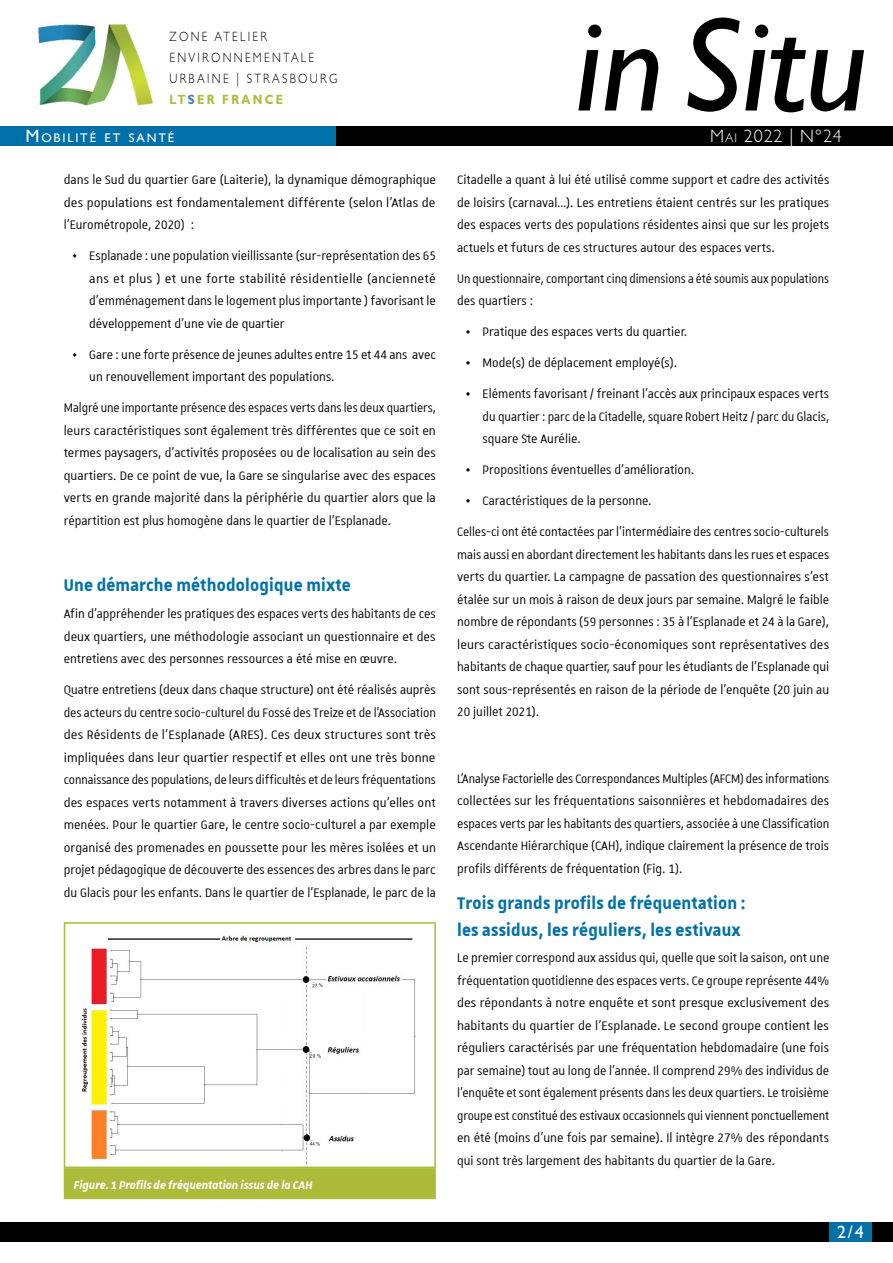
<style>
.page{position:relative;width:893px;height:1263px;background:#fff}
.page>*{position:absolute;margin:0;border:0;box-sizing:border-box;transform-origin:0 0}
.t1{font:italic 134.55px "Gill Sans Std";color:#000}
.t2{font:700 22.5px/27px "Unistra A";letter-spacing:.01em;color:#0071a8;scale:.9 1}
.t3{font:300 18px "Gill Sans Std";letter-spacing:.05em;color:#fff}
.t4{font:18px "Gill Sans Std";color:#fff}
.t5{font:16.5px/22.5px "Unistra A";color:#000;text-align:justify;scale:.9 1}
.t6{font:16.5px/22.5px "Unistra A";color:#000;text-align:justify;scale:.88 1}
.t7{font:16.5px/22.5px "Unistra A";color:#000;scale:.85 1}
.t8{font:16.5px/22.5px "Unistra A";color:#000;text-align:justify;scale:.86 1}
.t9{font:16.5px/22.5px "Unistra A";color:#000;text-align:justify;scale:.91 1}
.t10{font:italic 700 15px "Unistra A";color:#fff;scale:.9 1}
.t11{font:300 13.5px/21px "Gill Sans Std";letter-spacing:.2em;color:#000;scale:.85 1}
.t12{font:12.6px "Gill Sans Std";letter-spacing:.145em;color:#fff}
.s1{font-style:inherit}
.s2{font-weight:700;color:#acbb3a}
.s3{font-weight:700;color:#4181b3}
.s4{font-size:18px}
.s5{font-size:12.6px}
</style>
<div class="page">
<img style="left:38px;top:23px;width:116px;height:83px">
<div style="left:0;top:126px;width:893px;height:19px;background:#000"></div>
<div style="left:0;top:126px;width:336px;height:19px;background:#0071a8"></div>
<div style="left:0;top:1222px;width:893px;height:20px;background:#000"></div>
<div style="left:829px;top:1222px;width:43px;height:20px;background:#0071a8"></div>
<img style="left:81px;top:935px;width:335px;height:230px">
<div style="left:64px;top:922px;width:372px;height:246px;border:2px solid #acbb3a"></div>
<div style="left:65px;top:1169px;width:370px;height:29px;background:#acbb3a"></div>
<div style="left:64px;top:1168px;width:372px;height:31px;border:2px solid #acbb3a"></div>
<p class="t11" style="left:169px;top:26px;width:199px">ZONE ATELIER<br>ENVIRONNEMENTALE<br>URBAINE <span class="s1">| STRASBOURG<br></span><span class="s2">LT</span><span class="s3">S</span><span class="s2">ER FRANCE</span></p>
<p class="t12" style="left:26px;top:130px;width:150px"><span class="s4">M</span>OBILITÉ ET SANTÉ</p>
<p class="t9" style="left:64px;top:168px;width:411px">dans le Sud du quartier Gare (Laiterie), la dynamique démographique des populations est fondamentalement différente (selon l’Atlas de l’Eurométropole, 2020) :</p>
<p class="t5" style="left:89px;top:244px;width:387px;text-indent:-17px">• Esplanade : une population vieillissante (sur-représentation des 65 ans et plus ) et une forte stabilité résidentielle (ancienneté d’emménagement dans le logement plus importante ) favorisant le développement d’une vie de quartier</p>
<p class="t5" style="left:89px;top:343px;width:387px;text-indent:-17px">• Gare : une forte présence de jeunes adultes entre 15 et 44 ans avec un renouvellement important des populations.</p>
<p class="t8" style="left:64px;top:396px;width:434px">Malgré une importante présence des espaces verts dans les deux quartiers, leurs caractéristiques sont également très différentes que ce soit en termes paysagers, d’activités proposées ou de localisation au sein des quartiers. De ce point de vue, la Gare se singularise avec des espaces verts en grande majorité dans la périphérie du quartier alors que la répartition est plus homogène dans le quartier de l’Esplanade.</p>
<h2 class="t2" style="left:64px;top:571px;width:320px">Une démarche méthodologique mixte</h2>
<p class="t5" style="left:64px;top:602px;width:415px">Afin d’appréhender les pratiques des espaces verts des habitants de ces deux quartiers, une méthodologie associant un questionnaire et des entretiens avec des personnes ressources a été mise en œuvre.</p>
<p class="t5" style="left:64px;top:678px;width:415px">Quatre entretiens (deux dans chaque structure) ont été réalisés auprès des acteurs du centre socio-culturel du Fossé des Treize et de l’Association des Résidents de l’Esplanade (ARES). Ces deux structures sont très impliquées dans leur quartier respectif et elles ont une très bonne connaissance des populations, de leurs difficultés et de leurs fréquentations des espaces verts notamment à travers diverses actions qu’elles ont menées. Pour le quartier Gare, le centre socio-culturel a par exemple organisé des promenades en poussette pour les mères isolées et un projet pédagogique de découverte des essences des arbres dans le parc du Glacis pour les enfants. Dans le quartier de l’Esplanade, le parc de la</p>
<p class="t10" style="left:74px;top:1177px;width:267px">Figure. 1 Profils de fréquentation issus de la CAH</p>
<h1 class="t1" style="left:575px;top:-12px;width:295px">in Situ</h1>
<p class="t3" style="left:710px;top:125px;width:133px">M<span class="s5">ai</span> 2022 | N°24</p>
<p class="t5" style="left:457px;top:168px;width:415px">Citadelle a quant à lui été utilisé comme support et cadre des activités de loisirs (carnaval…). Les entretiens étaient centrés sur les pratiques des espaces verts des populations résidentes ainsi que sur les projets actuels et futurs de ces structures autour des espaces verts.</p>
<p class="t7" style="left:457px;top:267px;width:439px">Un questionnaire, comportant cinq dimensions a été soumis aux populations des quartiers :</p>
<p class="t5" style="left:466px;top:320px;width:248px">• Pratique des espaces verts du quartier.</p>
<p class="t5" style="left:466px;top:351px;width:237px">• Mode(s) de déplacement employé(s).</p>
<p class="t5" style="left:483px;top:382px;width:387px;text-indent:-17px">• Eléments favorisant / freinant l’accès aux principaux espaces verts du quartier : parc de la Citadelle, square Robert Heitz / parc du Glacis, square Ste Aurélie.</p>
<p class="t5" style="left:466px;top:458px;width:256px">• Propositions éventuelles d’amélioration.</p>
<p class="t5" style="left:457px;top:485px;width:415px;line-height:31px;text-indent:9px">• Caractéristiques de la personne.<br>Celles-ci ont été contactées par l’intermédiaire des centres socio-culturels</p>
<p class="t6" style="left:457px;top:543px;width:424px">mais aussi en abordant directement les habitants dans les rues et espaces verts du quartier. La campagne de passation des questionnaires s’est étalée sur un mois à raison de deux jours par semaine. Malgré le faible nombre de répondants (59 personnes : 35 à l’Esplanade et 24 à la Gare), leurs caractéristiques socio-économiques sont représentatives des habitants de chaque quartier, sauf pour les étudiants de l’Esplanade qui sont sous-représentés en raison de la période de l’enquête (20 juin au 20 juillet 2021).</p>
<p class="t7" style="left:457px;top:767px;width:439px;text-align:justify">L’Analyse Factorielle des Correspondances Multiples (AFCM) des informations collectées sur les fréquentations saisonnières et hebdomadaires des espaces verts par les habitants des quartiers, associée à une Classification Ascendante Hiérarchique (CAH), indique clairement la présence de trois profils différents de fréquentation (Fig. 1).</p>
<h2 class="t2" style="left:457px;top:888px;width:322px">Trois grands profils de fréquentation : les assidus, les réguliers, les estivaux</h2>
<p class="t5" style="left:457px;top:946px;width:415px">Le premier correspond aux assidus qui, quelle que soit la saison, ont une fréquentation quotidienne des espaces verts. Ce groupe représente 44% des répondants à notre enquête et sont presque exclusivement des habitants du quartier de l’Esplanade. Le second groupe contient les réguliers caractérisés par une fréquentation hebdomadaire (une fois par semaine) tout au long de l’année. Il comprend 29% des individus de l’enquête et sont également présents dans les deux quartiers. Le troisième groupe est constitué des estivaux occasionnels qui viennent ponctuellement en été (moins d’une fois par semaine). Il intègre 27% des répondants qui sont très largement des habitants du quartier de la Gare.</p>
<p class="t4" style="left:837px;top:1221px;width:28px">2/4</p>
</div>
